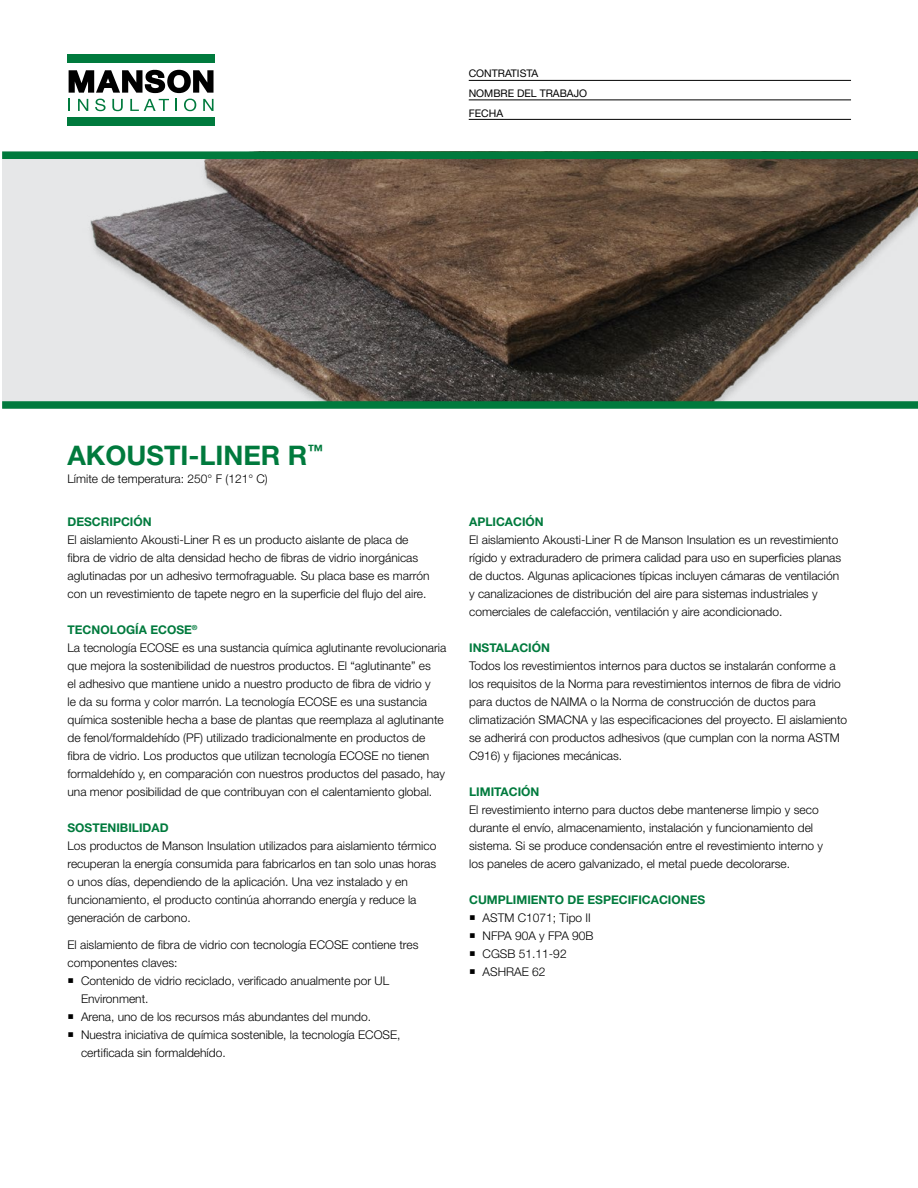
<style>
.page{position:relative;width:918px;height:1188px;background:#fff}
.page>*{position:absolute;margin:0;border:0;box-sizing:border-box;transform-origin:0 0}
.t1{font:700 27px "Helvetica Neue LT Std";color:#007a3d}
.t2{font:300 12px/18px "Helvetica Neue LT Std";color:#000}
.t3{font:700 12px "Helvetica Neue LT Std";color:#007a3d}
.t4{font:10.5px/19.8px "Helvetica Neue LT Std";color:#000}
.s1{font-weight:700;color:#007a3d}
</style>
<div class="page">
<div style="left:2px;top:152px;width:916px;height:256px;background:#e6e7e8"></div>
<img style="left:90px;top:159px;width:828px;height:242px">
<div style="left:2px;top:401px;width:916px;height:8px;background:#007a3d"></div>
<div style="left:2px;top:151px;width:916px;height:8px;background:#007a3d"></div>
<div style="left:67px;top:54px;width:148px;height:8px;background:#007a3d"></div>
<div style="left:67px;top:117px;width:148px;height:8px;background:#007a3d"></div>
<svg style="left:69px;top:70px;width:145px;height:23px"></svg>
<svg style="left:69px;top:99px;width:1px;height:12px"></svg>
<svg style="left:78px;top:99px;width:10px;height:12px"></svg>
<svg style="left:95px;top:99px;width:11px;height:12px"></svg>
<svg style="left:112px;top:99px;width:11px;height:12px"></svg>
<svg style="left:130px;top:99px;width:39px;height:12px"></svg>
<svg style="left:175px;top:99px;width:2px;height:12px"></svg>
<svg style="left:184px;top:99px;width:12px;height:12px"></svg>
<svg style="left:203px;top:99px;width:11px;height:12px"></svg>
<hr style="left:469px;top:80px;width:382px;height:1px;background:#000">
<hr style="left:469px;top:100px;width:382px;height:1px;background:#000">
<hr style="left:469px;top:119px;width:382px;height:1px;background:#000">
<p class="t4" style="left:469px;top:63px;width:120px">CONTRATISTA<br>NOMBRE DEL TRABAJO<br>FECHA</p>
<h1 class="t1" style="left:68px;top:439px;width:257px">AKOUSTI-LINER R<sup>™</sup></h1>
<p class="t2" style="left:68px;top:469px;width:202px">Límite de temperatura: 250° F (121° C)</p>
<p class="t3" style="left:68px;top:514px;width:86px">DESCRIPCIÓN</p>
<p class="t2" style="left:68px;top:531px;width:364px">El aislamiento Akousti-Liner R es un producto aislante de placa de fibra de vidrio de alta densidad hecho de fibras de vidrio inorgánicas aglutinadas por un adhesivo termofraguable. Su placa base es marrón con un revestimiento de tapete negro en la superficie del flujo del aire.</p>
<p class="t2" style="left:68px;top:621px;width:380px"><span class="s1">TECNOLOGÍA ECOSE</span><sup>®<br></sup>La tecnología ECOSE es una sustancia química aglutinante revolucionaria que mejora la sostenibilidad de nuestros productos. El “aglutinante” es<br>el adhesivo que mantiene unido a nuestro producto de fibra de vidrio y<br>le da su forma y color marrón. La tecnología ECOSE es una sustancia química sostenible hecha a base de plantas que reemplaza al aglutinante de fenol/formaldehído (PF) utilizado tradicionalmente en productos de fibra de vidrio. Los productos que utilizan tecnología ECOSE no tienen formaldehído y, en comparación con nuestros productos del pasado, hay una menor posibilidad de que contribuyan con el calentamiento global.</p>
<p class="t3" style="left:68px;top:820px;width:103px">SOSTENIBILIDAD</p>
<p class="t2" style="left:68px;top:837px;width:370px">Los productos de Manson Insulation utilizados para aislamiento térmico recuperan la energía consumida para fabricarlos en tan solo unas horas o unos días, dependiendo de la aplicación. Una vez instalado y en funcionamiento, el producto continúa ahorrando energía y reduce la generación de carbono.</p>
<p class="t2" style="left:68px;top:936px;width:353px">El aislamiento de fibra de vidrio con tecnología ECOSE contiene tres</p>
<p class="t2" style="left:68px;top:954px;width:112px">componentes claves:</p>
<p class="t2" style="left:81px;top:972px;width:310px">Contenido de vidrio reciclado, verificado anualmente por UL</p>
<p class="t2" style="left:81px;top:990px;width:69px">Environment.</p>
<p class="t2" style="left:81px;top:1008px;width:292px">Arena, uno de los recursos más abundantes del mundo.</p>
<p class="t2" style="left:81px;top:1026px;width:321px">Nuestra iniciativa de química sostenible, la tecnología ECOSE,</p>
<p class="t2" style="left:81px;top:1044px;width:146px">certificada sin formaldehído.</p>
<p class="t3" style="left:469px;top:514px;width:76px">APLICACIÓN</p>
<p class="t2" style="left:469px;top:531px;width:374px">El aislamiento Akousti-Liner R de Manson Insulation es un revestimiento rígido y extraduradero de primera calidad para uso en superficies planas de ductos. Algunas aplicaciones típicas incluyen cámaras de ventilación y canalizaciones de distribución del aire para sistemas industriales y comerciales de calefacción, ventilación y aire acondicionado.</p>
<p class="t3" style="left:469px;top:640px;width:82px">INSTALACIÓN</p>
<p class="t2" style="left:469px;top:657px;width:380px">Todos los revestimientos internos para ductos se instalarán conforme a los requisitos de la Norma para revestimientos internos de fibra de vidrio para ductos de NAIMA o la Norma de construcción de ductos para climatización SMACNA y las especificaciones del proyecto. El aislamiento se adherirá con productos adhesivos (que cumplan con la norma ASTM C916) y fijaciones mecánicas.</p>
<p class="t3" style="left:469px;top:784px;width:72px">LIMITACIÓN</p>
<p class="t2" style="left:469px;top:801px;width:356px">El revestimiento interno para ductos debe mantenerse limpio y seco durante el envío, almacenamiento, instalación y funcionamiento del sistema. Si se produce condensación entre el revestimiento interno y los paneles de acero galvanizado, el metal puede decolorarse.</p>
<p class="t3" style="left:469px;top:892px;width:238px">CUMPLIMIENTO DE ESPECIFICACIONES</p>
<p class="t2" style="left:483px;top:909px;width:112px">ASTM C1071; Tipo II<br>NFPA 90A y FPA 90B<br>CGSB 51.11-92<br>ASHRAE 62</p>
</div>
